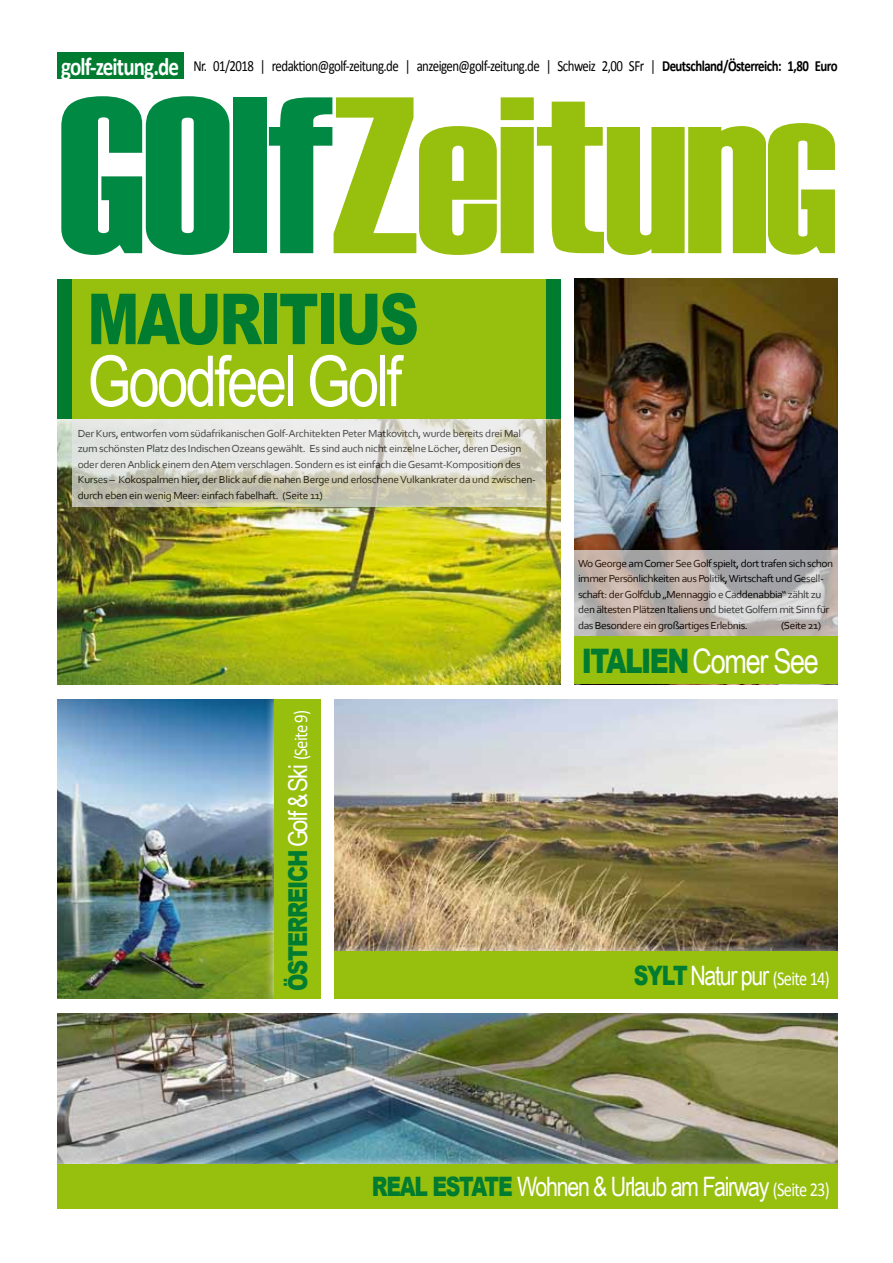
<style>
.page{position:relative;width:893px;height:1263px;background:#fff}
.page>*{position:absolute;margin:0;border:0;box-sizing:border-box;transform-origin:0 0}
.t1{font:222.6px "Haettenschweiler";letter-spacing:-.015em;color:#97bf0d;scale:1.07 1}
.t2{font:70.5px "Arial Narrow";letter-spacing:-.04em;color:#fff}
.t3{font:900 70.5px "Arial";letter-spacing:-.04em;color:#007c31;scale:.78 1}
.t4{font:33.75px "Arial Narrow";letter-spacing:-.04em;color:#fff}
.t5{font:26.7px "Arial Narrow";letter-spacing:-.05em;color:#fff}
.t6{font:900 26.1px "Arial";letter-spacing:-.06em;color:#007c31;scale:.8 1}
.t7{font:19.65px "Calibri";letter-spacing:-.04em;color:#fff;scale:.83 1}
.t8{font:15.45px "Calibri";letter-spacing:-.04em;color:#000;scale:.83 1}
.t9{font:10.65px/15.5px "Corbel";letter-spacing:-.03em;color:#000;scale:1.07 1}
.s1{font-weight:700;font-size:25.35px;color:#fff}
.s2{font-weight:700}
.s3{color:#008943}
.s4{font-size:184.5px}
.s5{font-family:"Arial Narrow";font-weight:400;color:#fff}
.s6{font-family:"Calibri";font-weight:400;font-size:19.2px;color:#fff}
.s7{font-family:"Arial";font-weight:900;color:#007c31}
.s8{font-family:"Arial";font-weight:900;font-size:26.7px;color:#007c31}
.s9{font-family:"Arial Narrow";font-size:26.7px}
.s10{font-family:"Calibri";font-size:19.65px}
</style>
<div class="page">
<div style="left:57px;top:52px;width:127px;height:26px;background:#007c31"></div>
<img style="left:57px;top:428px;width:503px;height:256px">
<div style="left:57px;top:279px;width:503px;height:140px;background:#007c31"></div>
<div style="left:72px;top:279px;width:474px;height:140px;background:#97bf0d"></div>
<svg style="left:72px;top:419px;width:474px;height:87px;background:#dad9cf"></svg>
<img style="left:574px;top:279px;width:264px;height:271px">
<svg style="left:574px;top:550px;width:264px;height:86px;background:#bbb4b1"></svg>
<div style="left:574px;top:636px;width:264px;height:48px;background:#97bf0d"></div>
<img style="left:57px;top:699px;width:208px;height:299px">
<div style="left:265px;top:690px;width:65px;height:318px;background:#fff;opacity:.75"></div>
<div style="left:274px;top:699px;width:47px;height:299px;background:#97bf0d"></div>
<img style="left:335px;top:699px;width:502px;height:243px">
<div style="left:326px;top:942px;width:513px;height:66px;background:#fff;opacity:.75"></div>
<div style="left:335px;top:951px;width:503px;height:47px;background:#97bf0d"></div>
<img style="left:57px;top:1014px;width:781px;height:141px">
<div style="left:54px;top:1155px;width:785px;height:57px;background:#fff;opacity:.75"></div>
<div style="left:57px;top:1164px;width:781px;height:44px;background:#97bf0d"></div>
<h3 class="t8" style="left:61px;top:56px;width:937px"><span class="s1">golf-zeitung.de</span> Nr. 01/2018 | redaktion@golf-zeitung.de | anzeigen@golf-zeitung.de | Schweiz 2,00 SFr | <span class="s2">Deutschland/Österreich: 1,80 Euro</span></h3>
<h1 class="t1" style="left:57px;top:48px;width:731px"><span class="s3">GOlf</span>Zeitun<span class="s4">G</span></h1>
<h2 class="t3" style="left:87px;top:268px;width:426px">MAURITIUS</h2>
<h2 class="t2" style="left:87px;top:330px;width:316px">Goodfeel Golf</h2>
<p class="t9" style="left:78px;top:425px;width:430px">Der Kurs, entworfen vom südafrikanischen Golf-Architekten Peter Matkovitch, wurde bereits drei Mal zum schönsten Platz des Indischen Ozeans gewählt. Es sind auch nicht einzelne Löcher, deren Design oder deren Anblick einem den Atem verschlagen. Sondern es ist einfach die Gesamt-Komposition des Kurses – Kokospalmen hier, der Blick auf die nahen Berge und erloschene Vulkankrater da und zwischen&shy;durch eben ein wenig Meer: einfach fabelhaft. (Seite 11)</p>
<h3 class="t6" style="left:279px;top:991px;width:353px;rotate:-90deg">ÖSTERREICH <span class="s5">Golf &amp; Ski</span> <span class="s6">(Seite 9)</span></h3>
<p class="t9" style="left:578px;top:555px;width:240px">Wo George am Comer See Golf spielt, dort trafen sich schon immer Persönlichkeiten aus Politik, Wirtschaft und Gesell&shy;schaft: der Golfclub „Mennaggio e Caddenabbia“ zählt zu den ältesten Plätzen Italiens und bietet Golfern mit Sinn für das Besondere ein gr0ßartiges Erlebnis.</p>
<p class="t9" style="left:781px;top:617px;width:39px">(Seite 21)</p>
<h3 class="t4" style="left:582px;top:636px;width:238px"><span class="s7">ITALIEN</span> Comer See</h3>
<h3 class="t7" style="left:634px;top:966px;width:238px"><span class="s8">SYLT</span> <span class="s9">Natur pur</span> (Seite 14)</h3>
<h3 class="t5" style="left:372px;top:1167px;width:460px"><span class="s7">REAL ESTATE</span> Wohnen &amp; Urlaub am Fairway <span class="s10">(Seite 23)</span></h3>
</div>
